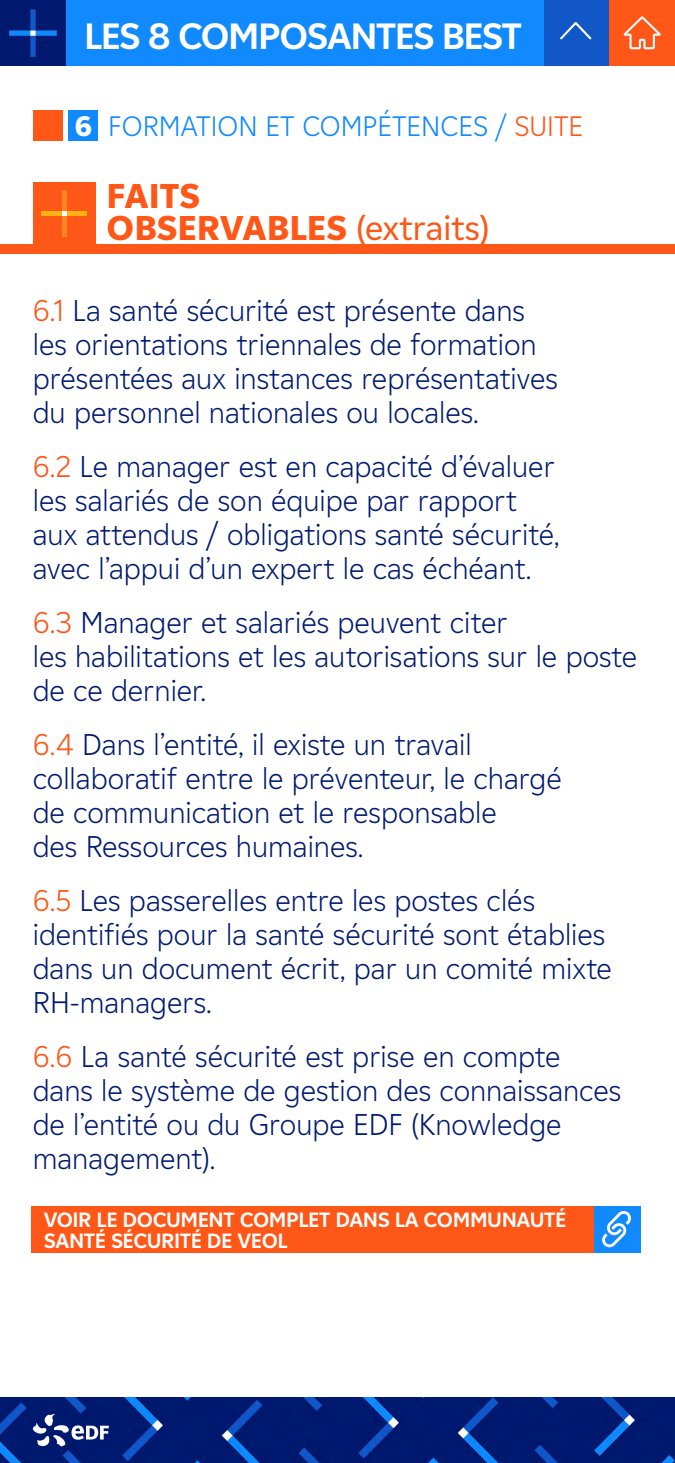
<style>
.page{position:relative;width:675px;height:1463px;background:#fff}
.page>*{position:absolute;margin:0;border:0;box-sizing:border-box;transform-origin:0 0}
.t1{font:700 36.56px "EDF2020";letter-spacing:-.04em;color:#fff}
.t2{font:800 34.31px "EDF2020";color:#fe5717}
.t3{font:300 30px/34px "EDF2020";color:#011a70}
.t4{font:300 28.12px "EDF2020";color:#1189ff}
.t5{font:700 20.62px/20.6px "EDF2020";letter-spacing:-.02em;color:#fff}
.s1{font-weight:800;color:#fff}
.s2{color:#fe5717}
.s3{font-weight:400}
</style>
<div class="page">
<div style="left:0;top:0;width:675px;height:66px;background:#1189ff"></div>
<img style="left:0;top:1397px;width:675px;height:65px">
<svg style="left:33px;top:1413px;width:76px;height:33px"></svg>
<div style="left:544px;top:0;width:65px;height:66px;background:#1257c8"></div>
<svg style="left:560px;top:22px;width:32px;height:18px"></svg>
<div style="left:0;top:245px;width:675px;height:9px;background:#fe5717"></div>
<div style="left:33px;top:182px;width:63px;height:63px;background:#fe5717"></div>
<div style="left:62px;top:216px;width:5px;height:20px;background:#ff861e"></div>
<div style="left:62px;top:191px;width:5px;height:20px;background:#ff861e"></div>
<div style="left:67px;top:211px;width:20px;height:5px;background:#ffb212"></div>
<div style="left:42px;top:211px;width:20px;height:5px;background:#ffb212"></div>
<svg style="left:62px;top:211px;width:5px;height:5px"></svg>
<div style="left:68px;top:111px;width:30px;height:30px;background:#1189ff"></div>
<div style="left:33px;top:111px;width:30px;height:30px;background:#fe5717"></div>
<div style="left:609px;top:0;width:66px;height:66px;background:#fe5717"></div>
<svg style="left:623px;top:16px;width:38px;height:33px"></svg>
<img style="left:0;top:0;width:66px;height:66px">
<div style="left:31px;top:1206px;width:610px;height:46px;background:#fe5717"></div>
<div style="left:594px;top:1206px;width:47px;height:46px;background:#1189ff"></div>
<svg style="left:602px;top:1211px;width:29px;height:36px"></svg>
<p class="t1" style="left:84px;top:10px;width:439px">LES 8 COMPOSANTES BEST</p>
<p class="t4" style="left:74px;top:106px;width:510px"><span class="s1">6</span> FORMATION ET COMPÉTENCES / <span class="s2">SUITE</span></p>
<p class="t2" style="left:107px;top:171px;width:95px">FAITS</p>
<p class="t2" style="left:107px;top:203px;width:384px">OBSERVABLES <span class="s3">(extraits)</span></p>
<p class="t3" style="left:33px;top:292px;width:527px"><span class="s2">6.1</span> La santé sécurité est présente dans les orientations triennales de formation présentées aux instances représentatives du personnel nationales ou locales.</p>
<p class="t3" style="left:33px;top:448px;width:528px"><span class="s2">6.2</span> Le manager est en capacité d’évaluer les salariés de son équipe par rapport aux attendus / obligations santé sécurité, avec l’appui d’un expert le cas échéant.</p>
<p class="t3" style="left:33px;top:604px;width:606px"><span class="s2">6.3</span> Manager et salariés peuvent citer<br>les habilitations et les autorisations sur le poste de ce dernier.</p>
<p class="t3" style="left:33px;top:726px;width:530px"><span class="s2">6.4</span> Dans l’entité, il existe un travail collaboratif entre le préventeur, le chargé de communication et le responsable<br>des Ressources humaines.</p>
<p class="t3" style="left:33px;top:882px;width:581px"><span class="s2">6.5</span> Les passerelles entre les postes clés identifiés pour la santé sécurité sont établies dans un document écrit, par un comité mixte RH-managers.</p>
<p class="t3" style="left:33px;top:1038px;width:590px"><span class="s2">6.6</span> La santé sécurité est prise en compte dans le système de gestion des connaissances de l’entité ou du Groupe EDF (Knowledge management).</p>
<p class="t5" style="left:44px;top:1208px;width:524px">VOIR LE DOCUMENT COMPLET DANS LA COMMUNAUTÉ<br>SANTÉ SÉCURITÉ DE VEOL</p>
</div>
